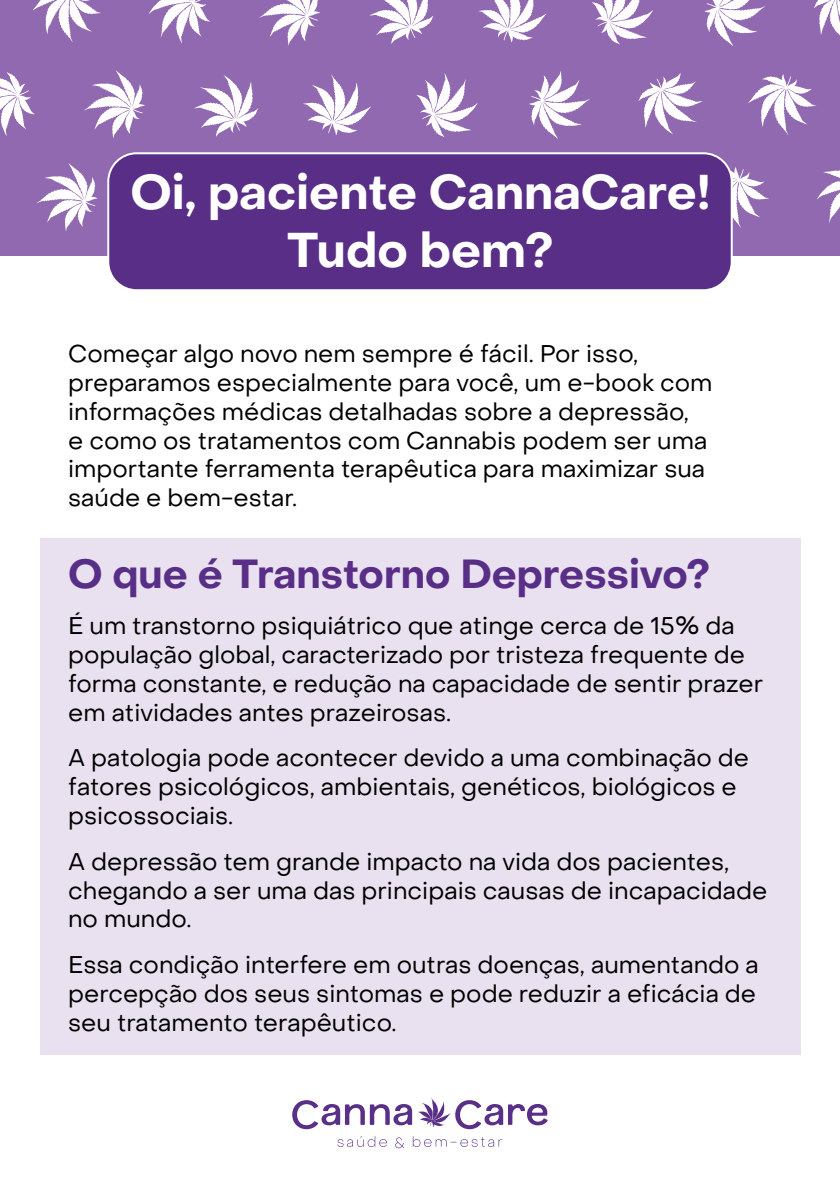
<style>
.page{position:relative;width:840px;height:1191px;background:#fff}
.page>*{position:absolute;margin:0;border:0;box-sizing:border-box;transform-origin:0 0}
.t1{font:700 48px/57.6px "Object Sans";color:#fff;text-align:center}
.t2{font:700 40px "Object Sans";color:#592e87}
.t3{font:24px/28.8px "Object Sans";color:#000}
</style>
<div class="page">
<div style="left:0;top:0;width:839px;height:255px;background:#9169b0"></div>
<svg style="left:33px;top:0;width:68px;height:43px"></svg>
<svg style="left:148px;top:0;width:62px;height:44px"></svg>
<svg style="left:259px;top:0;width:61px;height:46px"></svg>
<svg style="left:369px;top:0;width:64px;height:44px"></svg>
<svg style="left:478px;top:0;width:68px;height:43px"></svg>
<svg style="left:592px;top:0;width:61px;height:45px"></svg>
<svg style="left:704px;top:0;width:61px;height:46px"></svg>
<svg style="left:814px;top:0;width:25px;height:35px"></svg>
<svg style="left:0;top:72px;width:35px;height:64px"></svg>
<svg style="left:84px;top:70px;width:61px;height:69px"></svg>
<svg style="left:194px;top:75px;width:64px;height:62px"></svg>
<svg style="left:303px;top:74px;width:68px;height:61px"></svg>
<svg style="left:416px;top:73px;width:61px;height:64px"></svg>
<svg style="left:529px;top:71px;width:61px;height:68px"></svg>
<svg style="left:638px;top:73px;width:64px;height:61px"></svg>
<svg style="left:748px;top:74px;width:68px;height:61px"></svg>
<svg style="left:36px;top:163px;width:62px;height:68px"></svg>
<svg style="left:727px;top:167px;width:41px;height:61px"></svg>
<svg style="left:817px;top:170px;width:22px;height:53px"></svg>
<div style="left:40px;top:539px;width:759px;height:515px;background:#e9e1ef"></div>
<div style="left:108px;top:153px;width:623px;height:137px;background:#592e87;border-radius:28px"></div>
<div style="left:107px;top:152px;width:625px;height:139px;border:2px solid #fff;border-radius:28px"></div>
<svg style="left:292px;top:1098px;width:255px;height:31px"></svg>
<svg style="left:337px;top:1136px;width:50px;height:11px"></svg>
<svg style="left:395px;top:1137px;width:9px;height:11px"></svg>
<svg style="left:412px;top:1136px;width:90px;height:11px"></svg>
<h1 class="t1" style="left:130px;top:164px;width:581px">Oi, paciente CannaCare!<br>Tudo bem?</h1>
<p class="t3" style="left:68px;top:339px;width:645px">Começar algo novo nem sempre é fácil. Por isso, preparamos especialmente para você, um e-book com informações médicas detalhadas sobre a depressão,<br>e como os tratamentos com Cannabis podem ser uma importante ferramenta terapêutica para maximizar sua saúde e bem-estar.</p>
<h2 class="t2" style="left:68px;top:550px;width:643px">O que é Transtorno Depressivo?</h2>
<p class="t3" style="left:68px;top:611px;width:696px">É um transtorno psiquiátrico que atinge cerca de 15% da população global, caracterizado por tristeza frequente de forma constante, e redução na capacidade de sentir prazer em atividades antes prazeirosas.</p>
<p class="t3" style="left:68px;top:743px;width:682px">A patologia pode acontecer devido a uma combinação de fatores psicológicos, ambientais, genéticos, biológicos e psicossociais.</p>
<p class="t3" style="left:68px;top:847px;width:700px">A depressão tem grande impacto na vida dos pacientes, chegando a ser uma das principais causas de incapacidade no mundo.</p>
<p class="t3" style="left:68px;top:950px;width:692px;text-align:justify">Essa condição interfere em outras doenças, aumentando a percepção dos seus sintomas e pode reduzir a eficácia de seu tratamento terapêutico.</p>
</div>
